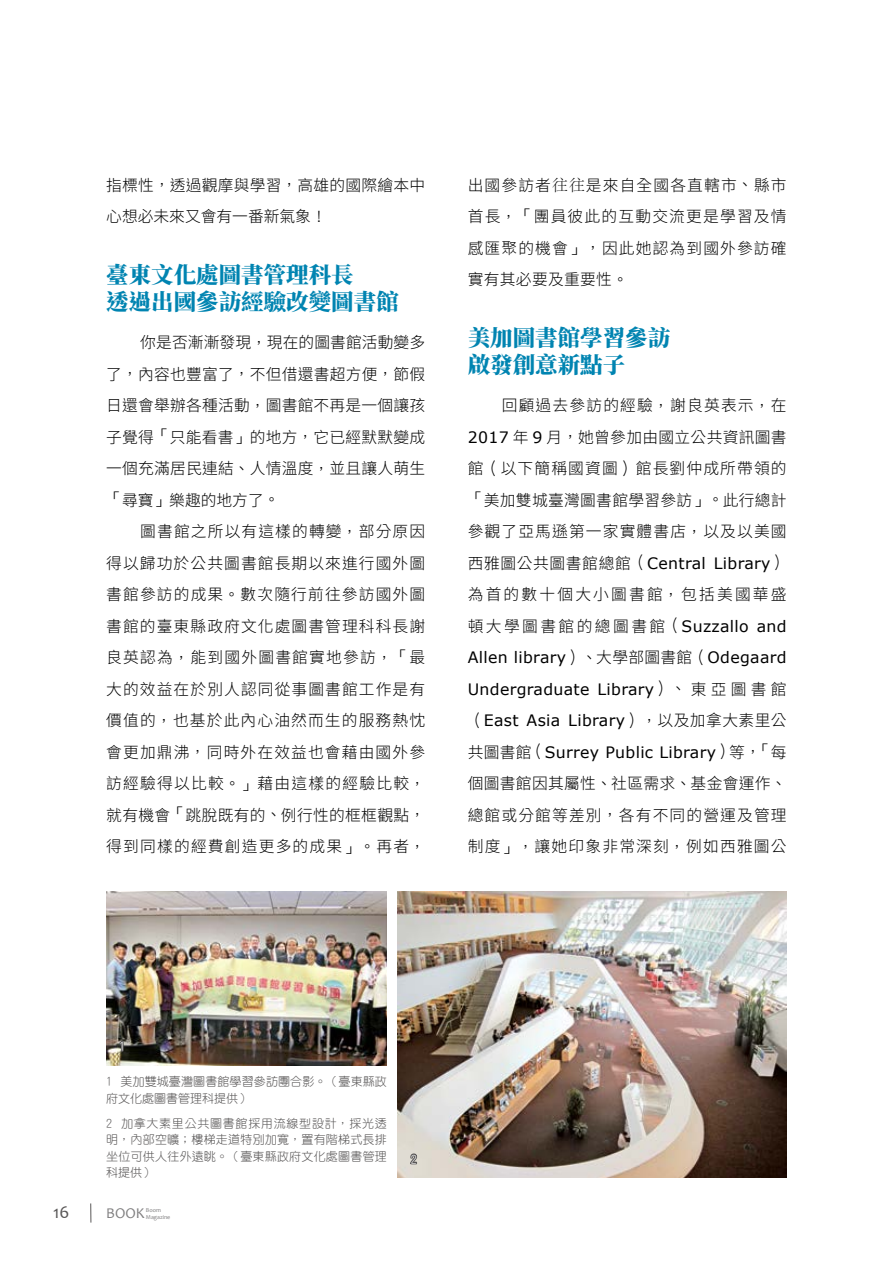
<style>
.page{position:relative;width:893px;height:1263px;background:#fff}
.page>*{position:absolute;margin:0;border:0;box-sizing:border-box;transform-origin:0 0}
.t1{font:800 22.5px/27px "Source Han Serif TC";color:#0084b1}
.t2{font:18px "Candara";color:#595757}
.t3{font:300 15.75px/31.5px "Noto Sans Hant";letter-spacing:.07em;color:#000;text-align:justify}
.t4{font:15.75px/31.5px "Verdana";letter-spacing:.02em;color:#000;text-align:justify}
.t5{font:300 15.75px/31.5px "Noto Sans Hant";letter-spacing:.14em;color:#000}
.t6{font:300 15.75px/31.5px "Noto Sans Hant";letter-spacing:.015em;color:#000}
.t7{font:15px "Candara";color:#807f80}
.t8{font:12px/16.5px "DF Yuan Lt HK BF";letter-spacing:.02em;color:#595757}
.t9{font:12px "DF Yuan Lt HK BF";color:#fff}
.t10{font:6px/6.8px "Candara";letter-spacing:-.005em;color:#807f80}
.s1{font-family:"DF Li Hei W3 WIN BF";font-weight:400}
.s2{font-family:"Adobe Song Std"}
.s3{font-family:"Verdana";font-weight:400}
.s4{font-family:"Noto Sans Hant";font-weight:300}
.s5{font-family:"DF Li Hei W3 WIN BF"}
</style>
<div class="page">
<svg style="left:90px;top:1203px;width:1px;height:19px"></svg>
<img style="left:106px;top:892px;width:281px;height:173px">
<img style="left:398px;top:892px;width:389px;height:286px">
<svg style="left:118px;top:1038px;width:7px;height:15px"></svg>
<svg style="left:409px;top:1152px;width:10px;height:13px"></svg>
<p class="t6" style="left:106px;top:169px;width:320px">指標性<span class="s1">，</span>透過觀摩與學習<span class="s1">，</span>高雄的國際繪本中心想必未來又會有一番新氣象<span class="s1">！</span></p>
<h1 class="t1" style="left:106px;top:262px;width:294px">臺東文化處圖書管理科長<br>透過出國參訪經驗改變圖書館</h1>
<p class="t3" style="left:106px;top:327px;width:320px;text-indent:34px">你是否漸漸發現<span class="s1">，</span>現在的圖書館活動變多了<span class="s1">，</span>內容也豐富了<span class="s1">，</span>不但借還書超方便<span class="s1">，</span>節假日還會舉辦各種活動<span class="s1">，</span>圖書館不再是一個讓孩子覺得<span class="s1">「</span>只能看書<span class="s1">」</span>的地方<span class="s1">，</span>它已經默默變成一個充滿居民連結<span class="s1">、</span>人情溫度<span class="s1">，</span>並且讓人萌生<span class="s1">「</span>尋寶<span class="s1">」</span>樂趣的地方了<span class="s1">。</span></p>
<p class="t3" style="left:106px;top:516px;width:320px;text-indent:34px">圖書館之所以有這樣的轉變<span class="s1">，</span>部分原因得以歸功於公共圖書館長期以來進行國外圖書館參訪的成果<span class="s1">。</span>數次隨行前往參訪國外圖書館的臺東縣政府文化處圖書管理科科長謝良英認為<span class="s1">，</span>能到國外圖書館實地參訪<span class="s1">，「</span>最大的效益在於別人認同從事圖書館工作是有價值的<span class="s1">，</span>也基於此內心油然而生的服務熱忱會更加鼎沸<span class="s1">，</span>同時外在效益也會藉由國外參訪經驗得以比較<span class="s1">。」</span>藉由這樣的經驗比較<span class="s1">，</span>就有機會<span class="s1">「</span>跳脫既有的<span class="s1">、</span>例行性的框框觀點<span class="s1">，</span>得到同樣的經費創造更多的成果<span class="s1">」。</span>再者<span class="s1">，</span></p>
<p class="t3" style="left:468px;top:169px;width:320px">出國參訪者<span class="s2">往往</span>是來自全國各直轄市<span class="s1">、</span>縣市首長<span class="s1">，「</span>團員彼此的互動交流更是學習及情感匯聚的機會<span class="s1">」，</span>因此她認為到國外參訪確實有其必要及重要性<span class="s1">。</span></p>
<h1 class="t1" style="left:468px;top:325px;width:204px">美加圖書館學習參訪啟發創意新點子</h1>
<p class="t3" style="left:468px;top:390px;width:320px;text-indent:34px">回顧過去參訪的經驗<span class="s1">，</span>謝良英表示<span class="s1">，</span>在<span class="s3">2017</span> 年 <span class="s3">9</span> 月<span class="s1">，</span>她曾參加由國立公共資訊圖書館<span class="s1">（</span>以下簡稱國資圖<span class="s1">）</span>館長劉仲成所帶領的<span class="s1">「</span>美加雙城臺灣圖書館學習參訪<span class="s1">」。</span>此行總計參觀了亞馬遜第一家實體書店<span class="s1">，</span>以及以美國</p>
<p class="t4" style="left:468px;top:547px;width:320px"><span class="s4">西雅圖公共圖書館總館</span><span class="s5">（</span>Central Library<span class="s5">）</span></p>
<p class="t5" style="left:468px;top:579px;width:320px">為首的數十個大小圖書館<span class="s1">，</span>包括美國華盛頓大學圖書館的總圖書館<span class="s1">（</span><span class="s3">Suzzallo and</span></p>
<p class="t4" style="left:468px;top:641px;width:320px">Allen library<span class="s5">）、</span><span class="s4">大學部圖書館</span><span class="s5">（</span>Odegaard Undergraduate Library<span class="s5">）、</span><span class="s4">東亞圖書館</span><span class="s5">（</span>East Asia Library<span class="s5">），</span><span class="s4">以及加拿大素里公共圖書館</span><span class="s5">（</span>Surrey Public Library<span class="s5">）</span><span class="s4">等</span><span class="s5">，「</span><span class="s4">每</span></p>
<p class="t3" style="left:468px;top:768px;width:320px">個圖書館因其屬性<span class="s1">、</span>社區需求<span class="s1">、</span>基金會運作<span class="s1">、</span>總館或分館等差別<span class="s1">，</span>各有不同的營運及管理制度<span class="s1">」，</span>讓她印象非常深刻<span class="s1">，</span>例如西雅圖公</p>
<p class="t9" style="left:119px;top:1040px;width:7px">1</p>
<p class="t8" style="left:106px;top:1073px;width:282px">1 美加雙城臺灣圖書館學習參訪團合影。（臺東縣政府文化處圖書管理科提供）</p>
<p class="t8" style="left:106px;top:1115px;width:282px;text-align:justify">2 加拿大素里公共圖書館採用流線型設計，採光透明，內部空曠；樓梯走道特別加寬，置有階梯式長排坐位可供人往外遠眺。（臺東縣政府文化處圖書管理科提供）</p>
<p class="t2" style="left:53px;top:1201px;width:18px">16</p>
<p class="t7" style="left:106px;top:1204px;width:40px">BOOK</p>
<p class="t10" style="left:146px;top:1207px;width:26px">Boom<br>Magazine</p>
<p class="t9" style="left:411px;top:1153px;width:7px">2</p>
</div>
